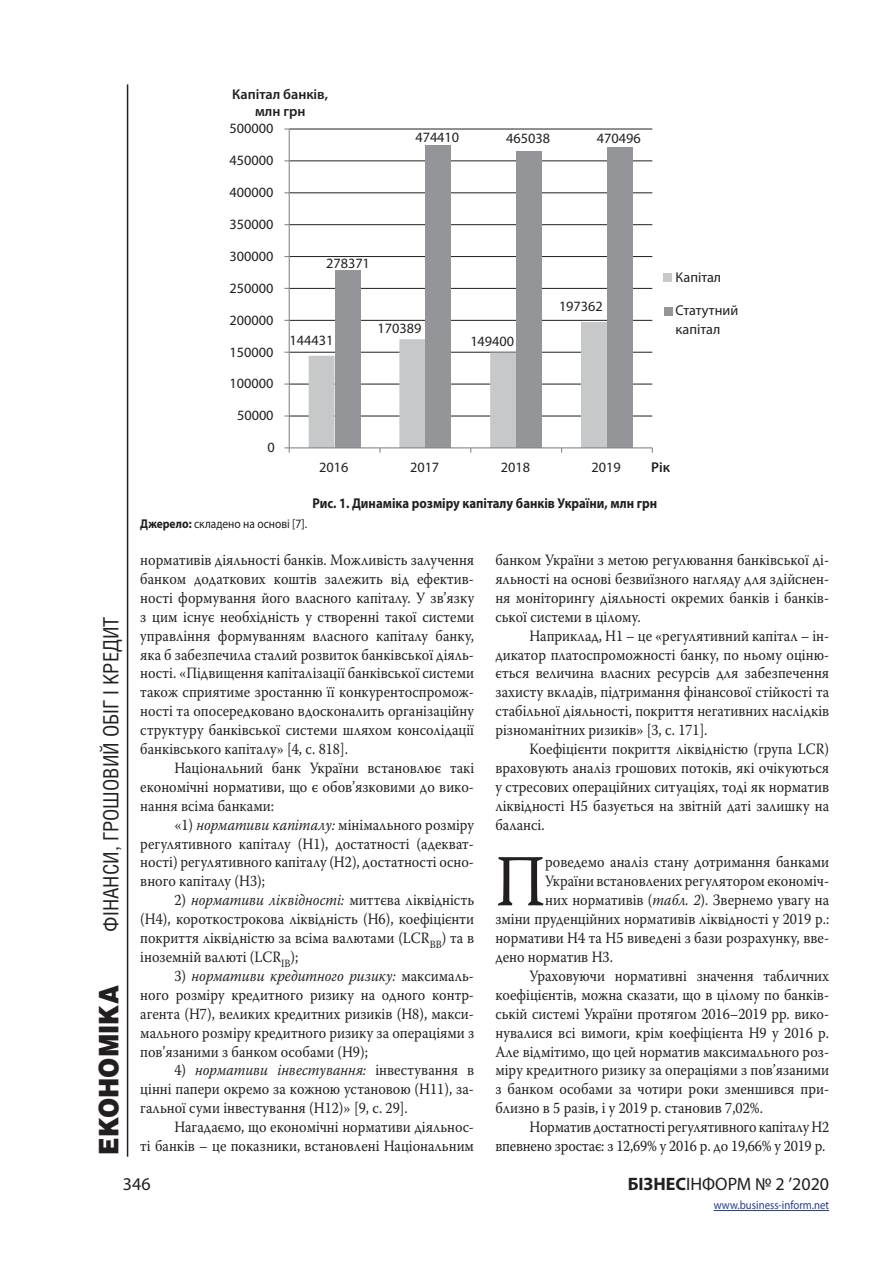
<style>
.page{position:relative;width:893px;height:1263px;background:#fff}
.page>*{position:absolute;margin:0;border:0;box-sizing:border-box;transform-origin:0 0}
.Osnova{font:73.05px "Warnock Pro";color:#231f20;scale:.9 1}
.t1{font:900 27px "Helios";color:#231f20;scale:.9 1}
.t2{font:21px "Helios Cond";color:#231f20}
.t3{font:18px "Myriad Pro";color:#231f20}
.Osnova-2{font:15.75px/18.9px "Warnock Pro";color:#231f20;text-align:justify;scale:.9 1}
.t4{font:14.25px/18.5px "Myriad Pro";color:#231f20}
.Title_table{font:700 14.25px "Myriad Pro";color:#231f20;scale:.9 1}
.t5{font:600 14.25px/17.1px "Myriad Pro";color:#231f20;text-align:center}
.Snoska{font:12.75px "Myriad Pro";color:#231f20;scale:.9 1}
.t6{font:12px "Myriad Pro";color:#253f8e;scale:.9 1}
.s1{font-weight:700}
.s2{font-style:italic}
</style>
<div class="page">
<hr style="left:127px;top:84px;width:1px;height:1073px;background:#231f20">
<hr style="left:714px;top:1210px;width:115px;height:1px;background:#253f8e">
<hr style="left:289px;top:129px;width:363px;height:1px;background:#231f20">
<hr style="left:289px;top:160px;width:363px;height:1px;background:#231f20">
<hr style="left:289px;top:192px;width:363px;height:1px;background:#231f20">
<hr style="left:289px;top:224px;width:363px;height:1px;background:#231f20">
<hr style="left:289px;top:256px;width:363px;height:1px;background:#231f20">
<hr style="left:289px;top:288px;width:363px;height:1px;background:#231f20">
<hr style="left:289px;top:320px;width:363px;height:1px;background:#231f20">
<hr style="left:289px;top:352px;width:363px;height:1px;background:#231f20">
<hr style="left:289px;top:384px;width:363px;height:1px;background:#231f20">
<hr style="left:289px;top:416px;width:363px;height:1px;background:#231f20">
<div style="left:335px;top:270px;width:25px;height:178px;background:#939598"></div>
<div style="left:425px;top:145px;width:26px;height:303px;background:#939598"></div>
<div style="left:516px;top:151px;width:26px;height:297px;background:#939598"></div>
<div style="left:607px;top:148px;width:26px;height:300px;background:#939598"></div>
<hr style="left:289px;top:129px;width:1px;height:319px;background:#848689">
<hr style="left:289px;top:447px;width:363px;height:1px;background:#848689">
<svg style="left:309px;top:322px;width:298px;height:131px"></svg>
<svg style="left:284px;top:447px;width:6px;height:6px"></svg>
<div style="left:664px;top:273px;width:8px;height:9px;background:#c7c8ca"></div>
<div style="left:664px;top:307px;width:8px;height:8px;background:#939598"></div>
<p class="t5" style="left:232px;top:86px;width:97px">Капітал банків, млн грн</p>
<p class="t4" style="left:229px;top:119px;width:45px">500000</p>
<p class="t4" style="left:229px;top:151px;width:45px">450000</p>
<p class="t4" style="left:229px;top:183px;width:45px">400000</p>
<p class="t4" style="left:229px;top:215px;width:45px">350000</p>
<p class="t4" style="left:229px;top:247px;width:45px">300000</p>
<p class="t4" style="left:229px;top:279px;width:45px">250000</p>
<p class="t4" style="left:229px;top:310px;width:45px">200000</p>
<p class="t4" style="left:229px;top:342px;width:45px">150000</p>
<p class="t4" style="left:229px;top:374px;width:45px">100000</p>
<p class="t4" style="left:237px;top:406px;width:38px">50000</p>
<p class="t4" style="left:268px;top:438px;width:9px">0</p>
<p class="t4" style="left:326px;top:254px;width:45px">278371</p>
<p class="t4" style="left:290px;top:331px;width:45px">144431</p>
<p class="t4" style="left:415px;top:128px;width:45px">474410</p>
<p class="t4" style="left:506px;top:129px;width:45px">465038</p>
<p class="t4" style="left:597px;top:129px;width:45px">470496</p>
<p class="t4" style="left:377px;top:319px;width:45px">170389</p>
<p class="t4" style="left:470px;top:332px;width:45px">149400</p>
<p class="t4" style="left:559px;top:297px;width:45px">197362</p>
<p class="t4" style="left:319px;top:458px;width:31px">2016</p>
<p class="t4" style="left:410px;top:458px;width:31px">2017</p>
<p class="t4" style="left:501px;top:458px;width:31px">2018</p>
<p class="t4" style="left:592px;top:458px;width:31px">2019</p>
<p class="t4" style="left:676px;top:267px;width:47px">Капітал</p>
<p class="t4" style="left:676px;top:301px;width:64px">Статутний капітал</p>
<p class="t5" style="left:651px;top:458px;width:20px">Рік</p>
<h3 class="t2" style="left:98px;top:931px;width:316px;rotate:-90deg">ФІНАНСИ, ГРОШОВИЙ ОБІГ І КРЕДИТ</h3>
<h2 class="t1" style="left:92px;top:1154px;width:189px;rotate:-90deg">ЕКОНОМІКА</h2>
<p class="Title_table" style="left:312px;top:494px;width:385px">Рис. 1. Динаміка розміру капіталу банків України, млн грн</p>
<p class="Snoska" style="left:140px;top:516px;width:187px"><span class="s1">Джерело:</span> складено на основі [7].</p>
<p class="Osnova-2" style="left:140px;top:550px;width:372px">нормативів діяльності банків. Можливість залучення банком додаткових коштів залежить від ефектив&shy;ності формування його власного капіталу. У зв’язку з цим існує необхідність у створенні такої системи управління формуванням власного капіталу банку, яка б забезпечила сталий розвиток банківської діяль&shy;ності. «Підвищення капіталізації банківської системи також сприятиме зростанню її конкурентоспромож&shy;ності та опосередковано вдосконалить організаційну структуру банківської системи шляхом консолідації банківського капіталу» [4, с. 818].</p>
<p class="Osnova-2" style="left:140px;top:758px;width:372px;text-indent:34px">Національний банк України встановлює такі економічні нормативи, що є обов’язковими до вико&shy;нання всіма банками:</p>
<p class="Osnova-2" style="left:140px;top:815px;width:372px;text-indent:34px">«1) <span class="s2">нормативи капіталу:</span> мінімального розміру регулятивного капіталу (Н1), достатності (адекват&shy;ності) регулятивного капіталу (Н2), достатності осно&shy;вного капіталу (Н3);</p>
<p class="Osnova-2" style="left:140px;top:890px;width:372px;text-indent:34px">2) <span class="s2">нормативи ліквідності:</span> миттєва ліквідність (Н4), короткострокова ліквідність (Н6), коефіцієнти покриття ліквідністю за всіма валютами (LCR<sub>BB</sub>) та в іноземній валюті (LCR<sub>IB</sub>);</p>
<p class="Osnova-2" style="left:140px;top:966px;width:372px;text-indent:34px">3) <span class="s2">нормативи кредитного ризику:</span> максималь&shy;ного розміру кредитного ризику на одного контр&shy;агента (Н7), великих кредитних ризиків (Н8), макси&shy;мального розміру кредитного ризику за операціями з пов’язаними з банком особами (Н9);</p>
<p class="Osnova-2" style="left:140px;top:1060px;width:372px;text-indent:34px">4) <span class="s2">нормативи інвестування:</span> інвестування в цінні папери окремо за кожною установою (Н11), за&shy;гальної суми інвестування (Н12)» [9, с. 29].</p>
<p class="Osnova-2" style="left:140px;top:1117px;width:372px;text-align:right">Нагадаємо, що економічні нормативи діяльнос-<br>ті банків – це показники, встановлені Національним</p>
<p class="Osnova-2" style="left:495px;top:550px;width:372px">банком України з метою регулювання банківської ді&shy;яльності на основі безвиїзного нагляду для здійснен&shy;ня моніторингу діяльності окремих банків і банків&shy;ської системи в цілому.</p>
<p class="Osnova-2" style="left:495px;top:626px;width:372px;text-indent:34px">Наприклад, Н1 – це «регулятивний капітал – ін&shy;дикатор платоспроможності банку, по ньому оціню&shy;ється величина власних ресурсів для забезпечення захисту вкладів, підтримання фінансової стійкості та стабільної діяльності, покриття негативних наслідків різноманітних ризиків» [3, с. 171].</p>
<p class="Osnova-2" style="left:495px;top:739px;width:372px;text-indent:34px">Коефіцієнти покриття ліквідністю (група LCR) враховують аналіз грошових потоків, які очікуються у стресових операційних ситуаціях, тоді як норматив ліквідності Н5 базується на звітній даті залишку на балансі.</p>
<p class="Osnova" style="left:495px;top:837px;width:57px">П</p>
<p class="Osnova-2" style="left:545px;top:852px;width:317px">роведемо аналіз стану дотримання банками</p>
<p class="Osnova-2" style="left:545px;top:871px;width:317px">України встановлених регулятором економіч-</p>
<p class="Osnova-2" style="left:545px;top:890px;width:317px">них нормативів (<span class="s2">табл. 2</span>). Звернемо увагу на</p>
<p class="Osnova-2" style="left:495px;top:909px;width:372px">зміни пруденційних нормативів ліквідності у 2019 р.:</p>
<p class="Osnova-2" style="left:495px;top:928px;width:372px">нормативи Н4 та Н5 виведені з бази розрахунку, вве-</p>
<p class="Osnova-2" style="left:495px;top:947px;width:132px">дено норматив Н3.</p>
<p class="Osnova-2" style="left:495px;top:966px;width:372px;text-indent:34px">Ураховуючи нормативні значення табличних коефіцієнтів, можна сказати, що в цілому по банків&shy;ській системі України протягом 2016–2019 рр. вико&shy;нувалися всі вимоги, крім коефіцієнта Н9 у 2016 р.<br>Але відмітимо, що цей норматив максимального роз&shy;міру кредитного ризику за операціями з пов’язаними з банком особами за чотири роки зменшився при&shy;близно в 5 разів, і у 2019 р. становив 7,02%.</p>
<p class="Osnova-2" style="left:495px;top:1117px;width:372px;text-align:right">Норматив достатності регулятивного капіталу Н2 впевнено зростає: з 12,69% у 2016 р. до 19,66% у 2019 р.</p>
<p class="t3" style="left:123px;top:1173px;width:29px">346</p>
<p class="t3" style="left:628px;top:1173px;width:203px"><span class="s1">БІЗНЕС</span>ІНФОРМ № 2 ’2020</p>
<p class="t6" style="left:714px;top:1198px;width:130px">www.business-inform.net</p>
</div>
